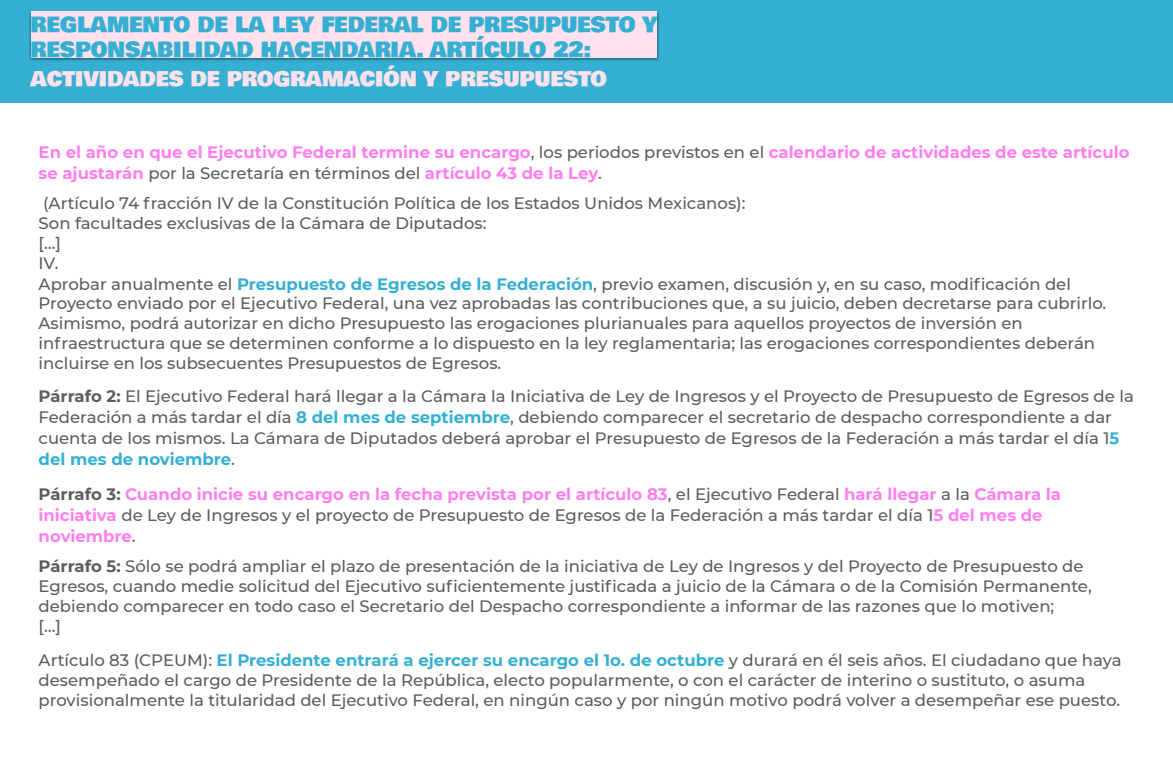
<style>
.page{position:relative;width:1173px;height:776px;background:#fff}
.page>*{position:absolute;margin:0;border:0;box-sizing:border-box;transform-origin:0 0}
.t1{font:20.92px/25.1px "Bowlby One";color:#35afd2}
.t2{font:20.25px "Bowlby One";color:#ffe2ee}
.t3{font:500 16.5px/20px "Montserrat";color:#5d5d5d}
.t4{font:700 16.5px/21px "Montserrat";color:#ff7ef0}
.s1{font-weight:500;color:#5d5d5d}
.s2{font-weight:700;color:#35afd2}
.s3{font-weight:700}
.s4{font-weight:700;color:#ff7ef0}
</style>
<div class="page">
<div style="left:0;top:0;width:1173px;height:102px;background:#35afd2"></div>
<img style="left:29px;top:11px;width:631px;height:50px">
<div style="left:31px;top:12px;width:626px;height:46px;background:#ffe2ee"></div>
<p class="t1" style="left:31px;top:13px;width:629px">REGLAMENTO DE LA LEY FEDERAL DE PRESUPUESTO Y<br>RESPONSABILIDAD HACENDARIA. ARTÍCULO 22:</p>
<p class="t2" style="left:31px;top:63px;width:578px">ACTIVIDADES DE PROGRAMACIÓN Y PRESUPUESTO</p>
<p class="t4" style="left:39px;top:141px;width:1092px">En el año en que el Ejecutivo Federal termine su encargo<span class="s1">, los periodos previstos en el</span> calendario de actividades de este artículo se ajustarán <span class="s1">por la Secretaría en términos del</span> artículo 43 de la Ley<span class="s1">.</span></p>
<p class="t3" style="left:39px;top:193px;width:1069px">(Artículo 74 fracción IV de la Constitución Política de los Estados Unidos Mexicanos):<br>Son facultades exclusivas de la Cámara de Diputados:<br>[…]<br>IV.<br>Aprobar anualmente el <span class="s2">Presupuesto de Egresos de la Federación</span>, previo examen, discusión y, en su caso, modificación del Proyecto enviado por el Ejecutivo Federal, una vez aprobadas las contribuciones que, a su juicio, deben decretarse para cubrirlo.<br>Asimismo, podrá autorizar en dicho Presupuesto las erogaciones plurianuales para aquellos proyectos de inversión en infraestructura que se determinen conforme a lo dispuesto en la ley reglamentaria; las erogaciones correspondientes deberán incluirse en los subsecuentes Presupuestos de Egresos.</p>
<p class="t3" style="left:39px;top:385px;width:1097px;line-height:21px"><span class="s3">Párrafo 2:</span> El Ejecutivo Federal hará llegar a la Cámara la Iniciativa de Ley de Ingresos y el Proyecto de Presupuesto de Egresos de la Federación a más tardar el día <span class="s2">8 del mes de septiembre</span>, debiendo comparecer el secretario de despacho correspondiente a dar cuenta de los mismos. La Cámara de Diputados deberá aprobar el Presupuesto de Egresos de la Federación a más tardar el día 1<span class="s2">5 del mes de noviembre</span>.</p>
<p class="t3" style="left:39px;top:482px;width:1024px;line-height:21px"><span class="s3">Párrafo 3:</span> <span class="s4">Cuando inicie su encargo en la fecha prevista por el artículo 83</span>, el Ejecutivo Federal <span class="s4">hará llegar</span> a la <span class="s4">Cámara la iniciativa</span> de Ley de Ingresos y el proyecto de Presupuesto de Egresos de la Federación a más tardar el día 1<span class="s4">5 del mes de noviembre</span>.</p>
<p class="t3" style="left:39px;top:555px;width:1054px"><span class="s3">Párrafo 5:</span> Sólo se podrá ampliar el plazo de presentación de la iniciativa de Ley de Ingresos y del Proyecto de Presupuesto de Egresos, cuando medie solicitud del Ejecutivo suficientemente justificada a juicio de la Cámara o de la Comisión Permanente, debiendo comparecer en todo caso el Secretario del Despacho correspondiente a informar de las razones que lo motiven;<br>[…]</p>
<p class="t3" style="left:39px;top:649px;width:1084px">Artículo 83 (CPEUM): <span class="s2">El Presidente entrará a ejercer su encargo el 1o. de octubre</span> y durará en él seis años. El ciudadano que haya desempeñado el cargo de Presidente de la República, electo popularmente, o con el carácter de interino o sustituto, o asuma provisionalmente la titularidad del Ejecutivo Federal, en ningún caso y por ningún motivo podrá volver a desempeñar ese puesto.</p>
</div>
